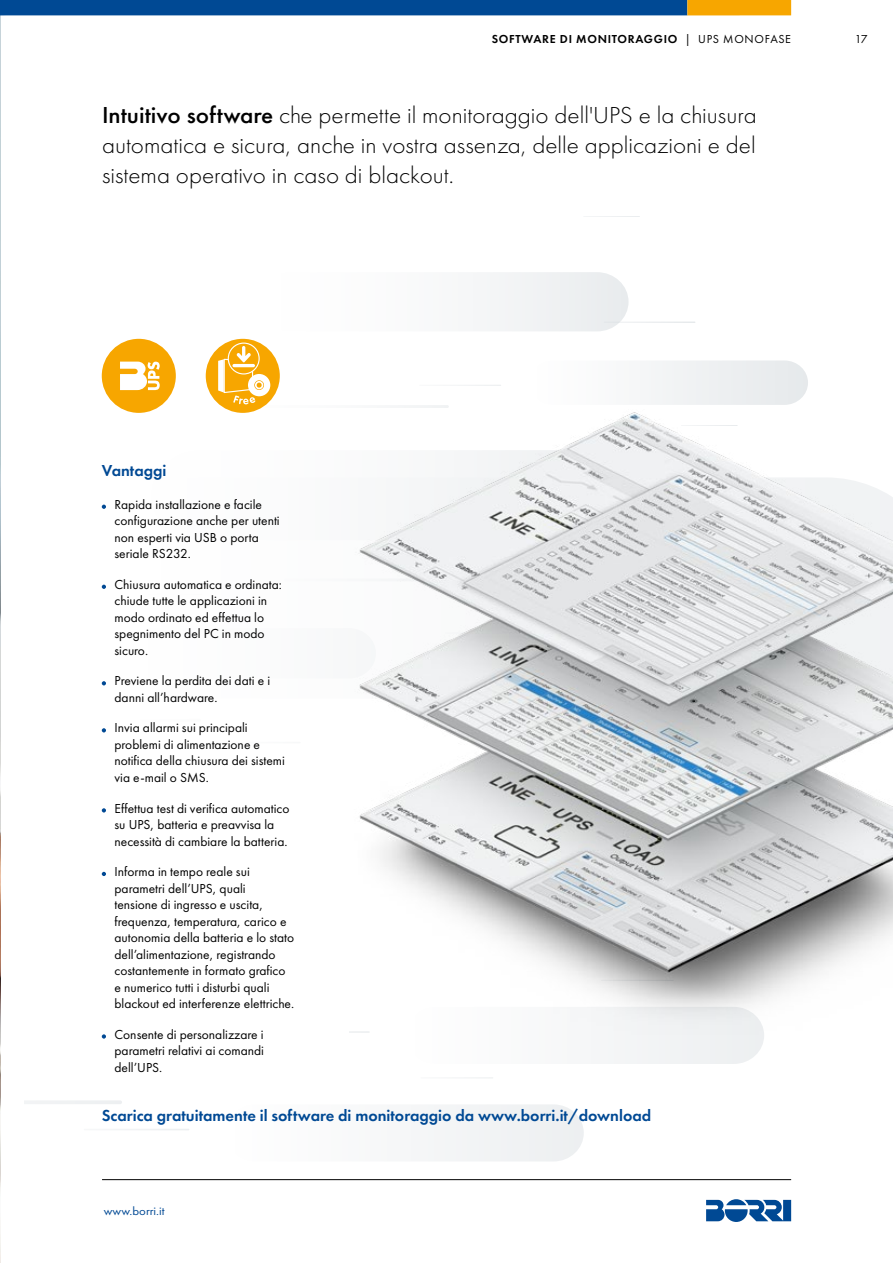
<style>
.page{position:relative;width:893px;height:1263px;background:#fff}
.page>*{position:absolute;margin:0;border:0;box-sizing:border-box;transform-origin:0 0}
.t1{font:300 24px/30px "Futura PT";color:#000;text-align:justify;scale:1.05 1}
.t2{font:600 16.5px "Futura PT";color:#004994}
.t3{font:13.5px/16.5px "Futura PT";color:#000}
.t4{font:600 12px "Futura PT";letter-spacing:.06em;color:#000}
.t5{font:12px "Futura PT";color:#004994;scale:1.07 1}
.t6{font:12px "Futura PT";color:#000}
.s1{font-weight:400}
.s2{font-weight:500}
</style>
<div class="page">
<div style="left:608px;top:1037px;width:156px;height:27px;background:#f1f3f4"></div>
<hr style="left:420px;top:1077px;width:73px;height:1px;background:#f6f7f8">
<svg style="left:24px;top:1100px;width:98px;height:4px"></svg>
<hr style="left:84px;top:1129px;width:105px;height:1px;background:#f2f3f5">
<div style="left:428px;top:1104px;width:156px;height:57px;background:#f1f3f4"></div>
<img style="left:0;top:15px;width:1px;height:1248px">
<hr style="left:583px;top:216px;width:57px;height:1px;background:#f0f1f3">
<hr style="left:604px;top:321px;width:91px;height:2px;background:#f1f3f5">
<div style="left:487px;top:272px;width:142px;height:59px;background:#eff1f3"></div>
<img style="left:272px;top:353px;width:621px;height:684px">
<div style="left:102px;top:339px;width:74px;height:74px;background:#f7a600;border-radius:50%"></div>
<div style="left:206px;top:339px;width:74px;height:74px;background:#f7a600;border-radius:50%"></div>
<svg style="left:120px;top:362px;width:40px;height:28px"></svg>
<div style="left:228px;top:343px;width:32px;height:31px;border:1px solid #fff;border-radius:50%"></div>
<svg style="left:218px;top:346px;width:52px;height:58px"></svg>
<svg style="left:102px;top:505px;width:4px;height:4px"></svg>
<svg style="left:102px;top:585px;width:4px;height:4px"></svg>
<svg style="left:101px;top:628px;width:275px;height:57px"></svg>
<svg style="left:102px;top:728px;width:4px;height:4px"></svg>
<svg style="left:102px;top:808px;width:4px;height:4px"></svg>
<svg style="left:102px;top:872px;width:4px;height:4px"></svg>
<svg style="left:102px;top:1034px;width:4px;height:4px"></svg>
<svg style="left:0;top:0;width:791px;height:15px;background:#205580"></svg>
<svg style="left:706px;top:1199px;width:85px;height:23px"></svg>
<hr style="left:102px;top:1179px;width:689px;height:1px;background:#000">
<p class="t4" style="left:492px;top:32px;width:301px">SOFTWARE DI MONITORAGGIO <span class="s1">| UPS MONOFASE</span></p>
<h1 class="t1" style="left:102px;top:100px;width:625px"><span class="s2">Intuitivo software</span> che permette il monitoraggio dell'UPS e la chiusura automatica e sicura, anche in vostra assenza, delle applicazioni e del sistema operativo in caso di blackout.</h1>
<p class="t6" style="left:855px;top:32px;width:14px">17</p>
<p class="t2" style="left:102px;top:460px;width:66px">Vantaggi</p>
<p class="t3" style="left:115px;top:496px;width:167px">Rapida installazione e facile configurazione anche per utenti non esperti via USB o porta seriale RS232.</p>
<p class="t3" style="left:115px;top:576px;width:169px">Chiusura automatica e ordinata: chiude tutte le applicazioni in modo ordinato ed effettua lo spegnimento del PC in modo sicuro.</p>
<p class="t3" style="left:115px;top:673px;width:157px">Previene la perdita dei dati e i danni all’hardware.</p>
<p class="t3" style="left:115px;top:720px;width:172px">Invia allarmi sui principali problemi di alimentazione e notifica della chiusura dei sistemi via e-mail o SMS.</p>
<p class="t3" style="left:115px;top:800px;width:177px">Effettua test di verifica automatico su UPS, batteria e preavvisa la necessità di cambiare la batteria.</p>
<p class="t3" style="left:115px;top:863px;width:181px">Informa in tempo reale sui parametri dell’UPS, quali<br>tensione di ingresso e uscita, frequenza, temperatura, carico e autonomia della batteria e lo stato dell’alimentazione, registrando costantemente in formato grafico e numerico tutti i disturbi quali blackout ed interferenze elettriche.</p>
<p class="t3" style="left:115px;top:1026px;width:151px;text-align:justify">Consente di personalizzare i parametri relativi ai comandi dell’UPS.</p>
<p class="t2" style="left:102px;top:1105px;width:551px">Scarica gratuitamente il software di monitoraggio da www.borri.it/download</p>
<p class="t5" style="left:104px;top:1204px;width:58px">www.borri.it</p>
</div>
